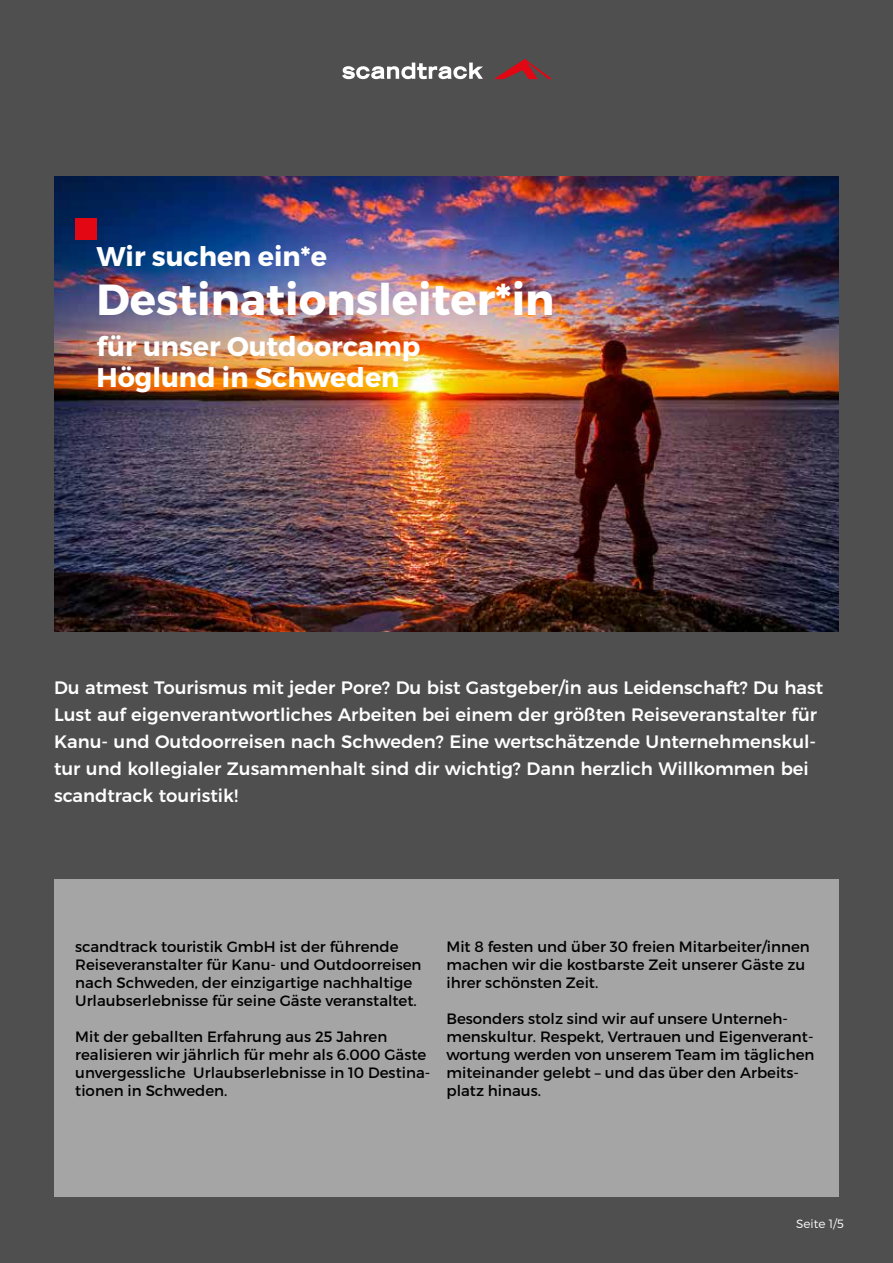
<style>
.page{position:relative;width:893px;height:1263px;background:#504f4f}
.page>*{position:absolute;margin:0;border:0;box-sizing:border-box;transform-origin:0 0}
.t1{font:700 43.5px "Montserrat";color:#fff}
.t2{font:700 27px/31.5px "Montserrat";color:#fff}
.t3{font:500 18px/27px "Montserrat";color:#fff}
.t4{font:15px/18px "Montserrat";color:#000}
.t5{font:300 12px "Montserrat";color:#fff}
</style>
<div class="page">
<img style="left:54px;top:176px;width:785px;height:455px">
<svg style="left:342px;top:63px;width:141px;height:16px"></svg>
<svg style="left:495px;top:60px;width:56px;height:19px"></svg>
<div style="left:75px;top:218px;width:22px;height:21px;background:#e30613"></div>
<div style="left:54px;top:879px;width:785px;height:318px;background:#a6a5a5"></div>
<h2 class="t2" style="left:97px;top:241px;width:232px">Wir suchen ein*e</h2>
<h1 class="t1" style="left:97px;top:273px;width:459px">Destinationsleiter*in</h1>
<h2 class="t2" style="left:97px;top:331px;width:325px">für unser Outdoorcamp<br>Höglund in Schweden</h2>
<p class="t3" style="left:54px;top:673px;width:771px">Du atmest Tourismus mit jeder Pore? Du bist Gastgeber/in aus Leidenschaft? Du hast Lust auf eigenverantwortliches Arbeiten bei einem der größten Reiseveranstalter für Kanu- und Outdoorreisen nach Schweden? Eine wertschätzende Unternehmenskul&shy;tur und kollegialer Zusammenhalt sind dir wichtig? Dann herzlich Willkommen bei scandtrack touristik!</p>
<p class="t4" style="left:75px;top:937px;width:348px">scandtrack touristik GmbH ist der führende Reiseveranstalter für Kanu- und Outdoorreisen nach Schweden, der einzigartige nachhaltige Urlaubserlebnisse für seine Gäste veranstaltet.</p>
<p class="t4" style="left:75px;top:1027px;width:357px">Mit der geballten Erfahrung aus 25 Jahren realisieren wir jährlich für mehr als 6.000 Gäste unvergessliche Urlaubserlebnisse in 10 Destina&shy;tionen in Schweden.</p>
<p class="t4" style="left:446px;top:937px;width:365px">Mit 8 festen und über 30 freien Mitarbeiter/innen machen wir die kostbarste Zeit unserer Gäste zu ihrer schönsten Zeit.</p>
<p class="t4" style="left:446px;top:1009px;width:369px">Besonders stolz sind wir auf unsere Unterneh&shy;menskultur. Respekt, Vertrauen und Eigenverant&shy;wortung werden von unserem Team im täglichen miteinander gelebt – und das über den Arbeits&shy;platz hinaus.</p>
<p class="t5" style="left:796px;top:1216px;width:49px">Seite 1/5</p>
</div>
